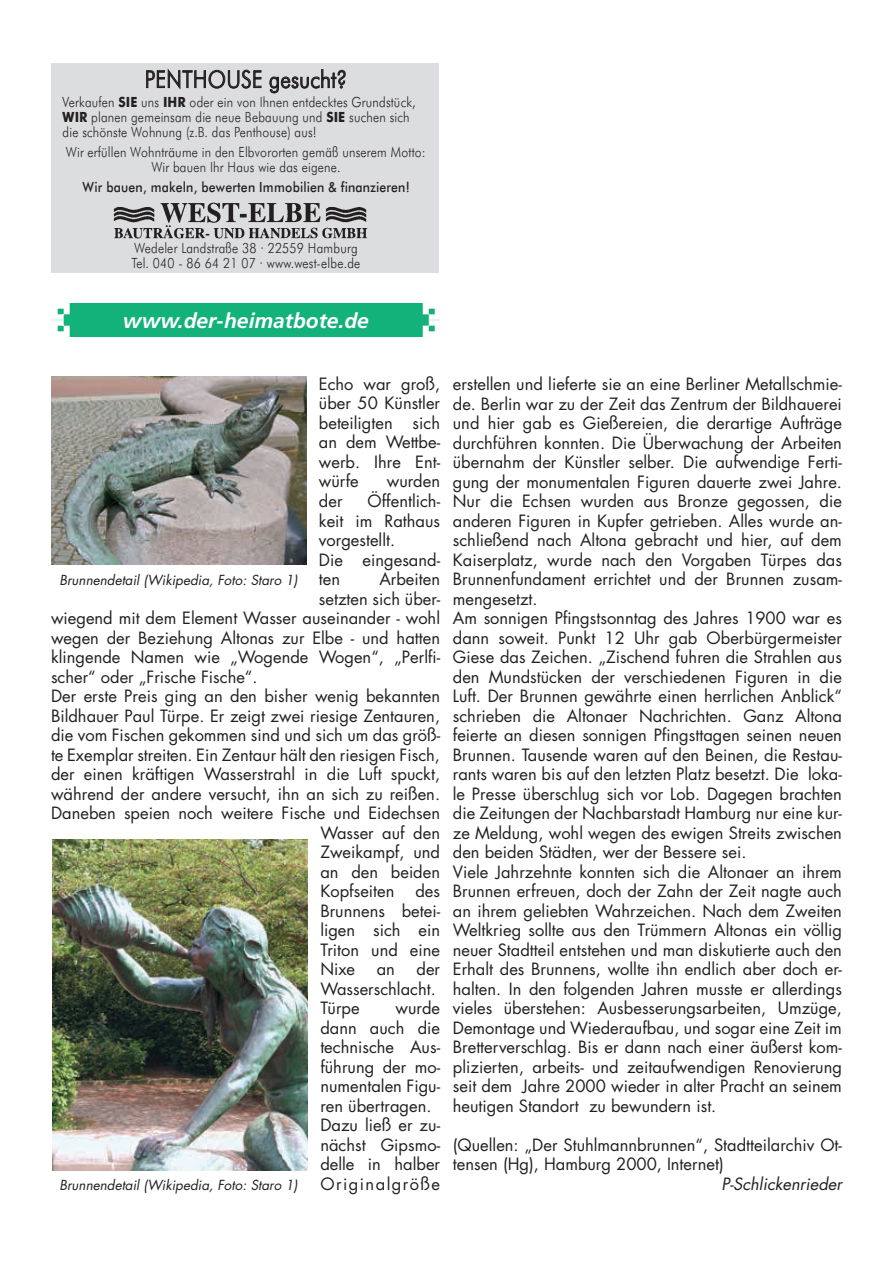
<style>
.page{position:relative;width:893px;height:1263px;background:#fff}
.page>*{position:absolute;margin:0;border:0;box-sizing:border-box;transform-origin:0 0}
.t1{font:23.7px "TT14907 O00";color:#231f20;scale:.9 1}
.t2{font:italic 700 21px "Frutiger LT Std";color:#fff}
.t3{font:16.5px/19.5px "Futura Std";color:#231f20}
.t4{font:italic 16.5px "Futura Std";color:#231f20}
.t5{font:14.1px/14.9px "TT14907 O00";color:#231f20;scale:.9 1}
.t6{font:14.1px "TT14909 O00";color:#231f20;scale:.9 1}
.t7{font:italic 13.5px "Futura Std";color:#231f20}
.s1{font-family:"TT14908 O00"}
</style>
<div class="page">
<div style="left:51px;top:63px;width:388px;height:209px;background:#dcdddf"></div>
<img style="left:113px;top:202px;width:255px;height:37px">
<svg style="left:52px;top:303px;width:389px;height:34px;background:#23b784"></svg>
<img style="left:52px;top:840px;width:256px;height:330px">
<img style="left:51px;top:376px;width:255px;height:189px">
<h1 class="t1" style="left:145px;top:66px;width:227px">PENTHOUSE gesucht?</h1>
<p class="t5" style="left:63px;top:95px;width:394px">Verkaufen <span class="s1">SIE</span> uns <span class="s1">IHR</span> oder ein von Ihnen entdecktes Grundstück,<br><span class="s1">WIR</span> planen gemeinsam die neue Bebauung und <span class="s1">SIE</span> suchen sich die schönste Wohnung (z.B. das Penthouse) aus!</p>
<p class="t5" style="left:66px;top:144px;width:401px;line-height:15.6px;text-align:center">Wir erfüllen Wohnträume in den Elbvororten gemäß unserem Motto:<br>Wir bauen Ihr Haus wie das eigene.</p>
<p class="t6" style="left:83px;top:179px;width:365px">Wir bauen, makeln, bewerten Immobilien &amp; finanzieren!</p>
<p class="t5" style="left:132px;top:240px;width:256px;line-height:15.6px">Wedeler Landstraße 38 · 22559 Hamburg<br>Tel. 040 - 86 64 21 07 · www.west-elbe.de</p>
<p class="t2" style="left:123px;top:308px;width:247px">www.der-heimatbote.de</p>
<p class="t3" style="left:319px;top:374px;width:123px;text-align:justify">Echo war groß, über 50 Künstler beteiligten sich an dem Wettbe&shy;werb. Ihre Ent&shy;würfe</p>
<p class="t3" style="left:453px;top:374px;width:391px">erstellen und lieferte sie an eine Berliner Metallschmie&shy;de. Berlin war zu der Zeit das Zentrum der Bildhauerei und hier gab es Gießereien, die derartige Aufträge durchführen konnten. Die Überwachung der Arbeiten übernahm der Künstler selber. Die aufwendige Ferti&shy;gung der monumentalen Figuren dauerte zwei Jahre.<br>Nur die Echsen wurden aus Bronze gegossen, die anderen Figuren in Kupfer getrieben. Alles wurde an&shy;schließend nach Altona gebracht und hier, auf dem Kaiserplatz, wurde nach den Vorgaben Türpes das Brunnenfundament errichtet und der Brunnen zusam&shy;mengesetzt.<br>Am sonnigen Pfingstsonntag des Jahres 1900 war es dann soweit. Punkt 12 Uhr gab Oberbürgermeister Giese das Zeichen. „Zischend fuhren die Strahlen aus den Mundstücken der verschiedenen Figuren in die Luft. Der Brunnen gewährte einen herrlichen Anblick“ schrieben die Altonaer Nachrichten. Ganz Altona feierte an diesen sonnigen Pfingsttagen seinen neuen Brunnen. Tausende waren auf den Beinen, die Restau&shy;rants waren bis auf den letzten Platz besetzt. Die loka&shy;le Presse überschlug sich vor Lob. Dagegen brachten die Zeitungen der Nachbarstadt Hamburg nur eine kur&shy;ze Meldung, wohl wegen des ewigen Streits zwischen den beiden Städten, wer der Bessere sei.<br>Viele Jahrzehnte konnten sich die Altonaer an ihrem Brunnen erfreuen, doch der Zahn der Zeit nagte auch an ihrem geliebten Wahrzeichen. Nach dem Zweiten Weltkrieg sollte aus den Trümmern Altonas ein völlig neuer Stadtteil entstehen und man diskutierte auch den Erhalt des Brunnens, wollte ihn endlich aber doch er&shy;halten. In den folgenden Jahren musste er allerdings vieles überstehen: Ausbesserungsarbeiten, Umzüge, Demontage und Wiederaufbau, und sogar eine Zeit im Bretterverschlag. Bis er dann nach einer äußerst kom&shy;plizierten, arbeits- und zeitaufwendigen Renovierung seit dem Jahre 2000 wieder in alter Pracht an seinem heutigen Standort zu bewundern ist.</p>
<p class="t3" style="left:453px;top:1135px;width:391px">(Quellen: „Der Stuhlmannbrunnen“, Stadtteilarchiv Ot&shy;tensen (Hg), Hamburg 2000, Internet)</p>
<p class="t3" style="left:387px;top:472px;width:55px">wurden</p>
<p class="t3" style="left:319px;top:491px;width:123px;text-indent:49px">Öffentlich&shy;keit im Rathaus vorgestellt.<br>Die eingesand&shy;ten</p>
<p class="t3" style="left:319px;top:491px;width:25px">der</p>
<p class="t3" style="left:379px;top:569px;width:62px">Arbeiten</p>
<p class="t3" style="left:319px;top:589px;width:123px">setzten sich über-</p>
<p class="t3" style="left:51px;top:608px;width:391px">wiegend mit dem Element Wasser auseinander - wohl</p>
<p class="t3" style="left:51px;top:628px;width:391px">wegen der Beziehung Altonas zur Elbe - und hatten</p>
<p class="t3" style="left:51px;top:647px;width:391px">klingende Namen wie „Wogende Wogen“, „Perlfi-</p>
<p class="t3" style="left:51px;top:667px;width:208px">scher“ oder „Frische Fische“.</p>
<p class="t3" style="left:51px;top:686px;width:391px">Der erste Preis ging an den bisher wenig bekannten</p>
<p class="t3" style="left:51px;top:706px;width:391px">Bildhauer Paul Türpe. Er zeigt zwei riesige Zentauren,</p>
<p class="t3" style="left:51px;top:725px;width:391px">die vom Fischen gekommen sind und sich um das größ-</p>
<p class="t3" style="left:51px;top:745px;width:391px">te Exemplar streiten. Ein Zentaur hält den riesigen Fisch,</p>
<p class="t3" style="left:51px;top:764px;width:391px">der einen kräftigen Wasserstrahl in die Luft spuckt,</p>
<p class="t3" style="left:51px;top:784px;width:391px">während der andere versucht, ihn an sich zu reißen.</p>
<p class="t3" style="left:51px;top:803px;width:391px">Daneben speien noch weitere Fische und Eidechsen</p>
<p class="t3" style="left:320px;top:823px;width:121px">Wasser auf den</p>
<p class="t3" style="left:320px;top:842px;width:121px">Zweikampf, und</p>
<p class="t3" style="left:320px;top:862px;width:121px">an den beiden</p>
<p class="t3" style="left:320px;top:881px;width:76px">Kopfseiten</p>
<p class="t7" style="left:59px;top:571px;width:240px">Brunnendetail (Wikipedia, Foto: Staro 1)</p>
<p class="t3" style="left:320px;top:881px;width:121px;text-align:justify;text-indent:95px">des Brunnens betei&shy;ligen sich ein Triton und eine Nixe</p>
<p class="t3" style="left:320px;top:959px;width:121px;text-indent:96px">der<br>Wasserschlacht.<br>Türpe</p>
<p class="t3" style="left:377px;top:959px;width:20px">an</p>
<p class="t3" style="left:320px;top:998px;width:121px;text-indent:75px">wurde dann auch die technische Aus&shy;führung der mo&shy;numentalen Figu&shy;ren übertragen.<br>Dazu ließ er zu&shy;nächst Gipsmo&shy;delle in halber<br>Originalgröße</p>
<p class="t7" style="left:59px;top:1176px;width:240px">Brunnendetail (Wikipedia, Foto: Staro 1)</p>
<p class="t4" style="left:721px;top:1173px;width:122px">P-Schlickenrieder</p>
</div>
